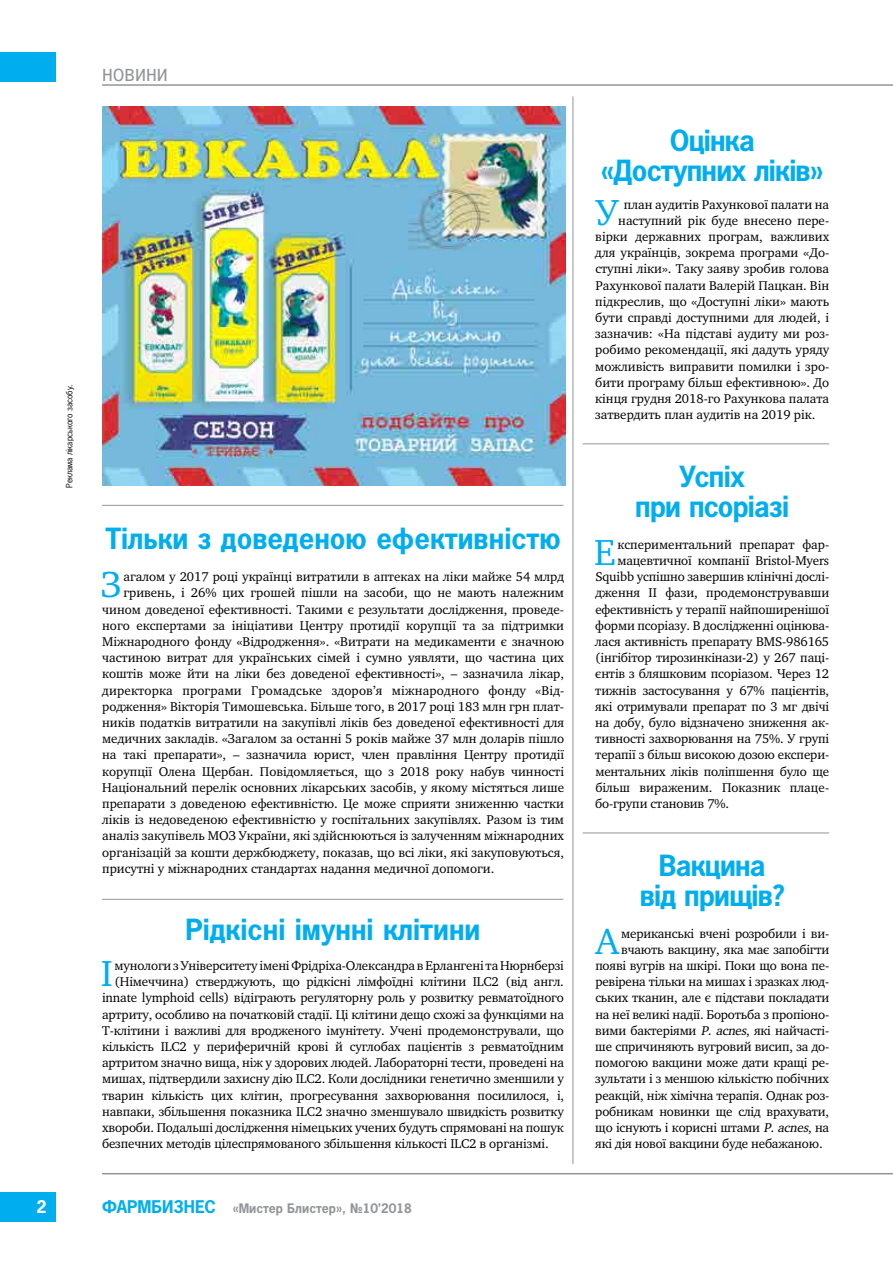
<style>
.page{position:relative;width:893px;height:1263px;background:#fff}
.page>*{position:absolute;margin:0;border:0;box-sizing:border-box;transform-origin:0 0}
.t1{font:37.2px "Charter C";color:#00aeef}
.t2{font:700 30px/30px "Paper Gothic";letter-spacing:-.025em;color:#00aeef;text-align:center}
.t3{font:700 30px "Paper Gothic";color:#00aeef}
.t4{font:24px "Paper Gothic";color:#939598}
.t5{font:700 18px "Paper Gothic";color:#fff}
.t6{font:700 13.5px "Paper Gothic";color:#939598}
.t7{font:13.05px "Charter C";color:#000}
.t8{font:9px "Paper Gothic";color:#000}
.s1{font-size:18px;color:#00aeef}
.s2{font-style:italic}
</style>
<div class="page">
<div style="left:0;top:52px;width:55px;height:30px;background:#00aeef"></div>
<div style="left:0;top:1192px;width:55px;height:30px;background:#00aeef"></div>
<hr style="left:102px;top:1173px;width:791px;height:1px;background:#939598">
<hr style="left:102px;top:84px;width:791px;height:2px;background:#939598">
<hr style="left:573px;top:96px;width:1px;height:1068px;background:#939598">
<hr style="left:102px;top:899px;width:461px;height:1px;background:#939598">
<hr style="left:583px;top:443px;width:246px;height:1px;background:#939598">
<hr style="left:102px;top:505px;width:461px;height:1px;background:#939598">
<hr style="left:583px;top:832px;width:246px;height:1px;background:#939598">
<img style="left:102px;top:106px;width:463px;height:379px">
<h3 class="t4" style="left:102px;top:59px;width:67px">но-вини</h3>
<p class="t8" style="left:64px;top:488px;width:105px;rotate:-90deg">Реклама лікарського засобу.</p>
<h2 class="t3" style="left:105px;top:521px;width:457px">Тільки з доведеною ефективністю</h2>
<h1 class="t1" style="left:101px;top:564px;width:22px">З</h1>
<p class="t7" style="left:123px;top:570px;width:442px">агалом у 2017 році українці витратили в аптеках на ліки майже 54 млрд</p>
<p class="t7" style="left:123px;top:586px;width:442px">гривень, і 26% цих грошей пішли на засоби, що не мають належним</p>
<p class="t7" style="left:102px;top:602px;width:463px">чином доведеної ефективності. Такими є результати дослідження, проведе-</p>
<p class="t7" style="left:102px;top:618px;width:463px">ного експертами за ініціативи Центру протидії корупції та за підтримки</p>
<p class="t7" style="left:102px;top:634px;width:463px">Міжнародного фонду «Відродження». «Витрати на медикаменти є значною</p>
<p class="t7" style="left:102px;top:651px;width:463px">частиною витрат для українських сімей і сумно уявляти, що частина цих</p>
<p class="t7" style="left:102px;top:667px;width:463px">коштів може йти на ліки без доведеної ефективності», – зазначила лікар,</p>
<p class="t7" style="left:102px;top:683px;width:464px">директорка програми Громадське здоров’я міжнародного фонду «Від-</p>
<p class="t7" style="left:102px;top:699px;width:463px">родження» Вікторія Тимошевська. Більше того, в 2017 році 183 млн грн плат-</p>
<p class="t7" style="left:102px;top:715px;width:463px">ників податків витратили на закупівлі ліків без доведеної ефективності для</p>
<p class="t7" style="left:102px;top:732px;width:463px">медичних закладів. «Загалом за останні 5 років майже 37 млн доларів пішло</p>
<p class="t7" style="left:102px;top:748px;width:463px">на такі препарати», – зазначила юрист, член правління Центру протидії</p>
<p class="t7" style="left:102px;top:764px;width:463px">корупції Олена Щербан. Повідомляється, що з 2018 року набув чинності</p>
<p class="t7" style="left:102px;top:780px;width:463px">Національний перелік основних лікарських засобів, у якому містяться лише</p>
<p class="t7" style="left:102px;top:796px;width:463px">препарати з доведеною ефективністю. Це може сприяти зниженню частки</p>
<p class="t7" style="left:102px;top:812px;width:463px">ліків із недоведеною ефективністю у госпітальних закупівлях. Разом із тим</p>
<p class="t7" style="left:102px;top:829px;width:463px">аналіз закупівель МОЗ України, які здійснюються із залученням міжнародних</p>
<p class="t7" style="left:102px;top:845px;width:463px">організацій за кошти держбюджету, показав, що всі ліки, які закуповуються,</p>
<p class="t7" style="left:102px;top:861px;width:394px">присутні у міжнародних стандартах надання медичної допомоги.</p>
<h2 class="t3" style="left:185px;top:912px;width:296px">Рідкісні імунні клітини</h2>
<h1 class="t1" style="left:101px;top:953px;width:13px">І</h1>
<p class="t7" style="left:115px;top:958px;width:451px">мунологи з Університету імені Фрідріха-Олександра в Ерлангені та Нюрнберзі</p>
<p class="t7" style="left:115px;top:975px;width:451px">(Німеччина) стверджують, що рідкісні лімфоїдні клітини ILC2 (від англ.</p>
<p class="t7" style="left:102px;top:991px;width:463px">innate lymphoid cells) відіграють регуляторну роль у розвитку ревматоїдного</p>
<p class="t7" style="left:102px;top:1007px;width:463px">артриту, особливо на початковій стадії. Ці клітини дещо схожі за функціями на</p>
<p class="t7" style="left:102px;top:1023px;width:463px">Т-клітини і важливі для вродженого імунітету. Учені продемонстрували, що</p>
<p class="t7" style="left:102px;top:1039px;width:463px">кількість ILC2 у периферичній крові й суглобах пацієнтів з ревматоїдним</p>
<p class="t7" style="left:102px;top:1055px;width:463px">артритом значно вища, ніж у здорових людей. Лабораторні тести, проведені на</p>
<p class="t7" style="left:102px;top:1072px;width:463px">мишах, підтвердили захисну дію ILC2. Коли дослідники генетично зменшили у</p>
<p class="t7" style="left:102px;top:1088px;width:464px">тварин кількість цих клітин, прогресування захворювання посилилося, і,</p>
<p class="t7" style="left:102px;top:1104px;width:463px">навпаки, збільшення показника ILC2 значно зменшувало швидкість розвитку</p>
<p class="t7" style="left:102px;top:1120px;width:463px">хвороби. Подальші дослідження німецьких учених будуть спрямовані на пошук</p>
<p class="t7" style="left:102px;top:1136px;width:448px">безпечних методів цілеспрямованого збільшення кількості ILC2 в організмі.</p>
<h3 class="t5" style="left:37px;top:1197px;width:12px">2</h3>
<p class="t6" style="left:102px;top:1201px;width:311px"><span class="s1">ФАРМ-БИЗ-НЕС</span> «Мистер Блистер», №10’2018</p>
<h2 class="t2" style="left:601px;top:125px;width:224px">Оцінка «Доступних ліків»</h2>
<h1 class="t1" style="left:596px;top:192px;width:24px">У</h1>
<p class="t7" style="left:624px;top:197px;width:207px">план аудитів Рахункової палати на</p>
<p class="t7" style="left:618px;top:213px;width:212px">наступний рік буде внесено пере-</p>
<p class="t7" style="left:595px;top:229px;width:235px">вірки державних програм, важливих</p>
<p class="t7" style="left:595px;top:246px;width:235px">для українців, зокрема програми «До-</p>
<p class="t7" style="left:595px;top:262px;width:235px">ступні ліки». Таку заяву зробив голова</p>
<p class="t7" style="left:595px;top:278px;width:235px">Рахункової палати Валерій Пацкан. Він</p>
<p class="t7" style="left:595px;top:294px;width:235px">підкреслив, що «Доступні ліки» мають</p>
<p class="t7" style="left:595px;top:310px;width:235px">бути справді доступними для людей, і</p>
<p class="t7" style="left:595px;top:326px;width:235px">зазначив: «На підставі аудиту ми роз-</p>
<p class="t7" style="left:595px;top:343px;width:235px">робимо рекомендації, які дадуть уряду</p>
<p class="t7" style="left:595px;top:359px;width:235px">можливість виправити помилки і зро-</p>
<p class="t7" style="left:595px;top:375px;width:235px">бити програму більш ефективною». До</p>
<p class="t7" style="left:595px;top:391px;width:235px">кінця грудня 2018-го Рахункова палата</p>
<p class="t7" style="left:595px;top:408px;width:222px">затвердить план аудитів на 2019 рік.</p>
<h2 class="t2" style="left:635px;top:462px;width:156px">Успіх<br>при псоріазі</h2>
<h1 class="t1" style="left:594px;top:532px;width:23px">Е</h1>
<p class="t7" style="left:617px;top:537px;width:213px">кспериментальний препарат фар-</p>
<p class="t7" style="left:617px;top:553px;width:213px">мацевтичної компанії Bristol-Myers</p>
<p class="t7" style="left:595px;top:570px;width:235px">Squibb успішно завершив клінічні дослі-</p>
<p class="t7" style="left:595px;top:586px;width:235px">дження II фази, продемонструвавши</p>
<p class="t7" style="left:595px;top:602px;width:235px">ефективність у терапії найпоширенішої</p>
<p class="t7" style="left:595px;top:618px;width:235px">форми псоріазу. В дослідженні оцінюва-</p>
<p class="t7" style="left:595px;top:634px;width:235px">лася активність препарату BMS-986165</p>
<p class="t7" style="left:595px;top:651px;width:235px">(інгібітор тирозинкінази-2) у 267 паці-</p>
<p class="t7" style="left:595px;top:667px;width:235px">єнтів з бляшковим псоріазом. Через 12</p>
<p class="t7" style="left:595px;top:683px;width:235px">тижнів застосування у 67% пацієнтів,</p>
<p class="t7" style="left:595px;top:699px;width:235px">які отримували препарат по 3 мг двічі</p>
<p class="t7" style="left:595px;top:715px;width:235px">на добу, було відзначено зниження ак-</p>
<p class="t7" style="left:595px;top:732px;width:235px">тивності захворювання на 75%. У групі</p>
<p class="t7" style="left:595px;top:748px;width:235px">терапії з більш високою дозою експери-</p>
<p class="t7" style="left:595px;top:764px;width:235px">ментальних ліків поліпшення було ще</p>
<p class="t7" style="left:595px;top:780px;width:235px">більш вираженим. Показник плаце-</p>
<p class="t7" style="left:595px;top:796px;width:135px">бо-групи становив 7%.</p>
<h2 class="t2" style="left:640px;top:851px;width:146px">Вакцина від прищів?</h2>
<h1 class="t1" style="left:596px;top:921px;width:25px">А</h1>
<p class="t7" style="left:621px;top:926px;width:209px">мериканські вчені розробили і ви-</p>
<p class="t7" style="left:621px;top:942px;width:209px">вчають вакцину, яка має запобігти</p>
<p class="t7" style="left:595px;top:958px;width:235px">появі вугрів на шкірі. Поки що вона пе-</p>
<p class="t7" style="left:595px;top:975px;width:235px">ревірена тільки на мишах і зразках люд-</p>
<p class="t7" style="left:595px;top:991px;width:235px">ських тканин, але є підстави покладати</p>
<p class="t7" style="left:595px;top:1007px;width:235px">на неї великі надії. Боротьба з пропіоно-</p>
<p class="t7" style="left:595px;top:1023px;width:235px">вими бактеріями <span class="s2">P. acnes</span>, які найчасті-</p>
<p class="t7" style="left:595px;top:1039px;width:235px">ше спричиняють вугровий висип, за до-</p>
<p class="t7" style="left:595px;top:1056px;width:235px">помогою вакцини може дати кращі ре-</p>
<p class="t7" style="left:595px;top:1072px;width:235px">зультати і з меншою кількістю побічних</p>
<p class="t7" style="left:595px;top:1088px;width:235px">реакцій, ніж хімічна терапія. Однак роз-</p>
<p class="t7" style="left:595px;top:1104px;width:235px">робникам новинки ще слід врахувати,</p>
<p class="t7" style="left:595px;top:1120px;width:235px">що існують і корисні штами <span class="s2">P.acnes</span>, на</p>
<p class="t7" style="left:595px;top:1137px;width:229px">які дія нової вакцини буде небажаною.</p>
</div>
